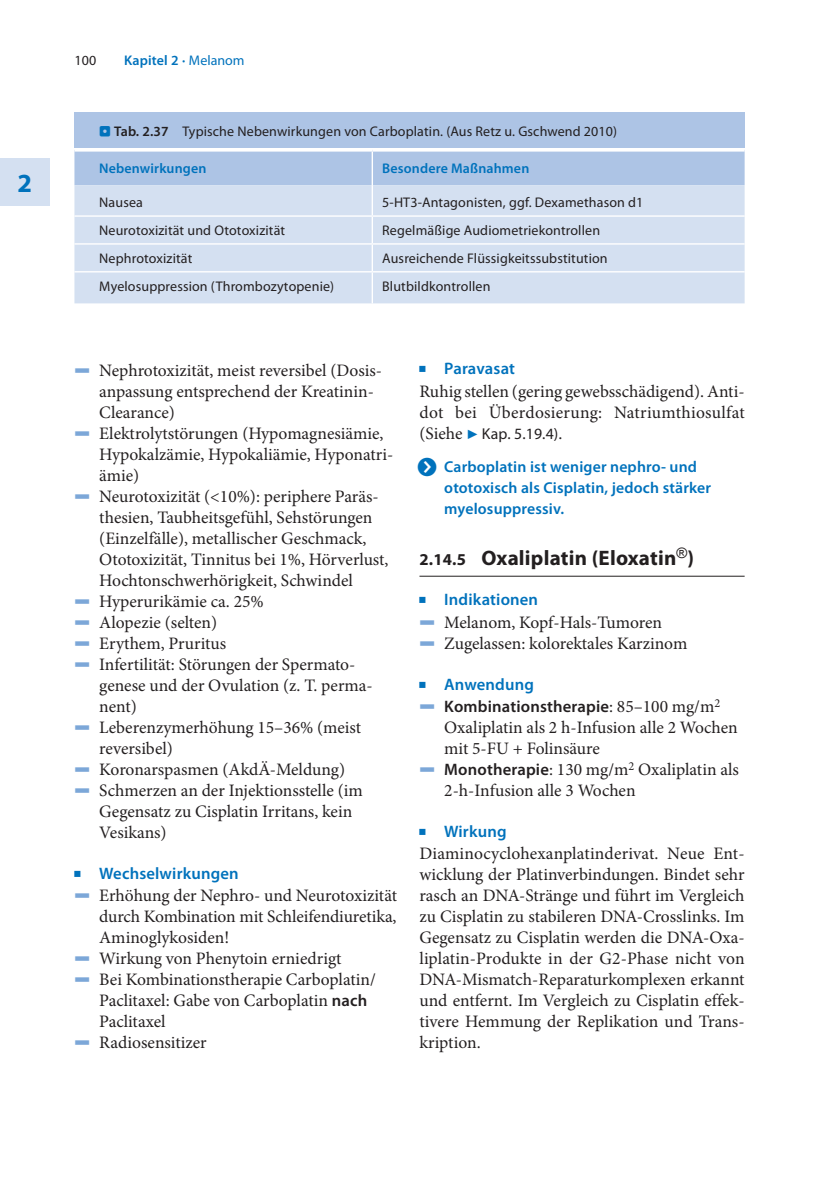
<style>
.page{position:relative;width:834px;height:1191px;background:#fff}
.page>*{position:absolute;margin:0;border:0;box-sizing:border-box;transform-origin:0 0}
.t1{font:26.25px "Myriad Pro Bold 4";color:#0072bc}
.t2{font:700 21px "Myriad Pro";letter-spacing:.01em;color:#231f20}
.t3{font:17.5px/21px "Minion Pro";color:#231f20}
.t4{font:600 16.62px "Myriad Pro";letter-spacing:.01em;color:#0072bc}
.t5{font:600 16.62px/22.8px "Myriad Pro";letter-spacing:.01em;color:#231f20}
.t6{font:600 15.75px/32.9px "Myriad Pro";letter-spacing:.01em;color:#0072bc}
.t7{font:14px "Myriad Pro";letter-spacing:.01em;color:#231f20}
.t8{font:600 14px "Myriad Pro";letter-spacing:.01em;color:#0072bc}
.s1{font-weight:400}
.s2{font-family:"Blik Buttons";color:#0072bc}
.s3{font-weight:600}
.s4{font-family:"Blik Buttons";color:#7ca7d8}
.s5{font-family:"Blik Buttons";font-weight:400}
.s6{font-family:"Myriad Pro";font-weight:600;font-size:16.62px}
.s7{font-family:"Minion Pro";font-weight:400;font-size:17.5px;color:#231f20}
.s8{font-weight:400;color:#231f20}
.s9{font-family:"Blik Buttons";font-weight:400;font-size:14.88px}
.s10{font-size:16.62px}
.s11{font-family:"Blik Buttons";font-weight:400;color:#0072bc}
.s12{color:#0072bc}
.s13{font-family:"Blik Buttons";font-weight:400;font-size:17.5px;color:#7ca7d8}
.s14{font-family:"Minion Pro";font-weight:400;font-size:17.5px}
</style>
<div class="page">
<div style="left:0;top:159px;width:50px;height:47px;background:#d4e0f1"></div>
<hr style="left:419px;top:576px;width:325px;height:1px;background:#231f20">
<div style="left:74px;top:113px;width:670px;height:35px;background:#adc4e5"></div>
<div style="left:74px;top:152px;width:670px;height:33px;background:#adc4e5"></div>
<div style="left:74px;top:185px;width:670px;height:118px;background:#d4e0f1"></div>
<svg style="left:74px;top:150px;width:298px;height:2px"></svg>
<svg style="left:372px;top:150px;width:372px;height:2px"></svg>
<hr style="left:371px;top:152px;width:2px;height:33px;background:#fff">
<hr style="left:371px;top:185px;width:2px;height:30px;background:#fff">
<hr style="left:74px;top:215px;width:298px;height:2px;background:#fff">
<hr style="left:372px;top:215px;width:372px;height:2px;background:#fff">
<hr style="left:371px;top:217px;width:2px;height:26px;background:#fff">
<hr style="left:74px;top:243px;width:298px;height:2px;background:#fff">
<hr style="left:372px;top:243px;width:372px;height:2px;background:#fff">
<hr style="left:371px;top:245px;width:2px;height:26px;background:#fff">
<hr style="left:74px;top:271px;width:298px;height:1px;background:#fff">
<hr style="left:372px;top:271px;width:372px;height:1px;background:#fff">
<hr style="left:371px;top:272px;width:2px;height:31px;background:#fff">
<h1 class="t1" style="left:18px;top:166px;width:16px">2</h1>
<p class="t7" style="left:74px;top:51px;width:23px">100</p>
<p class="t8" style="left:124px;top:51px;width:122px">Kapitel 2 · <span class="s1">Melanom</span></p>
<p class="t7" style="left:99px;top:122px;width:519px"><span class="s2">.</span> <span class="s3">Tab. 2.37</span> Typische Nebenwirkungen von Carboplatin. (Aus Retz u. Gschwend 2010)</p>
<p class="t8" style="left:99px;top:159px;width:109px">Nebenwirkungen</p>
<p class="t8" style="left:382px;top:159px;width:149px">Besondere Maßnahmen</p>
<p class="t7" style="left:99px;top:194px;width:45px">Nausea</p>
<p class="t7" style="left:382px;top:194px;width:263px">5-HT3-Antagonisten, ggf. Dexamethason d1</p>
<p class="t7" style="left:99px;top:222px;width:187px">Neurotoxizität und Ototoxizität</p>
<p class="t7" style="left:382px;top:222px;width:219px">Regelmäßige Audiometriekontrollen</p>
<p class="t7" style="left:99px;top:250px;width:95px">Nephrotoxizität</p>
<p class="t7" style="left:382px;top:250px;width:227px">Ausreichende Flüssigkeitssubstitution</p>
<p class="t7" style="left:99px;top:278px;width:236px">Myelosuppression (Thrombozytopenie)</p>
<p class="t7" style="left:382px;top:278px;width:110px">Blutbildkontrollen</p>
<p class="t3" style="left:74px;top:360px;width:307px"><span class="s4">5</span> Nephrotoxizität, meist reversibel (Dosis-</p>
<p class="t3" style="left:99px;top:381px;width:276px">anpassung entsprechend der Kreatinin-</p>
<p class="t3" style="left:99px;top:402px;width:77px">Clearance)</p>
<p class="t3" style="left:74px;top:423px;width:310px"><span class="s4">5</span> Elektrolytstörungen (Hypomagnesiämie,</p>
<p class="t3" style="left:99px;top:444px;width:295px">Hypokalzämie, Hypokaliämie, Hyponatri-</p>
<p class="t3" style="left:99px;top:465px;width:42px">ämie)</p>
<p class="t3" style="left:74px;top:486px;width:306px"><span class="s4">5</span> Neurotoxizität (&lt;10%): periphere Paräs-</p>
<p class="t3" style="left:99px;top:507px;width:275px">thesien, Taubheitsgefühl, Sehstörungen</p>
<p class="t3" style="left:99px;top:528px;width:269px">(Einzelfälle), metallischer Geschmack,</p>
<p class="t3" style="left:99px;top:549px;width:291px">Ototoxizität, Tinnitus bei 1%, Hörverlust,</p>
<p class="t3" style="left:99px;top:570px;width:255px">Hochtonschwerhörigkeit, Schwindel</p>
<p class="t3" style="left:74px;top:591px;width:191px"><span class="s4">5</span> Hyperurikämie ca. 25%</p>
<p class="t3" style="left:74px;top:612px;width:144px"><span class="s4">5</span> Alopezie (selten)</p>
<p class="t3" style="left:74px;top:633px;width:153px"><span class="s4">5</span> Erythem, Pruritus</p>
<p class="t3" style="left:74px;top:654px;width:280px"><span class="s4">5</span> Infertilität: Störungen der Spermato-</p>
<p class="t3" style="left:99px;top:675px;width:275px">genese und der Ovulation (z. T. perma-</p>
<p class="t3" style="left:99px;top:696px;width:39px">nent)</p>
<p class="t3" style="left:74px;top:717px;width:288px"><span class="s4">5</span> Leberenzymerhöhung 15–36% (meist</p>
<p class="t3" style="left:99px;top:738px;width:75px">reversibel)</p>
<p class="t3" style="left:74px;top:759px;width:272px"><span class="s4">5</span> Koronarspasmen (AkdÄ-Meldung)</p>
<p class="t3" style="left:74px;top:780px;width:290px"><span class="s4">5</span> Schmerzen an der Injektionsstelle (im</p>
<p class="t3" style="left:99px;top:801px;width:254px">Gegensatz zu Cisplatin Irritans, kein</p>
<p class="t3" style="left:99px;top:822px;width:69px">Vesikans)</p>
<p class="t4" style="left:74px;top:862px;width:166px"><span class="s5">j</span>Wechselwirkungen</p>
<p class="t3" style="left:74px;top:885px;width:324px"><span class="s4">5</span> Erhöhung der Nephro- und Neurotoxizität</p>
<p class="t3" style="left:99px;top:906px;width:299px">durch Kombination mit Schleifendiuretika,</p>
<p class="t3" style="left:99px;top:927px;width:131px">Aminoglykosiden!</p>
<p class="t3" style="left:74px;top:948px;width:268px"><span class="s4">5</span> Wirkung von Phenytoin erniedrigt</p>
<p class="t3" style="left:74px;top:969px;width:303px"><span class="s4">5</span> Bei Kombinationstherapie Carboplatin/</p>
<p class="t3" style="left:99px;top:990px;width:269px">Paclitaxel: Gabe von Carboplatin <span class="s6">nach</span></p>
<p class="t3" style="left:99px;top:1011px;width:68px">Paclitaxel</p>
<p class="t3" style="left:74px;top:1032px;width:134px"><span class="s4">5</span> Radiosensitizer</p>
<p class="t4" style="left:419px;top:358px;width:97px"><span class="s5">j</span>Paravasat</p>
<p class="t3" style="left:419px;top:381px;width:326px">Ruhig stellen (gering gewebsschädigend). Anti&shy;dot bei Überdosierung: Natriumthiosulfat</p>
<p class="t6" style="left:419px;top:417px;width:279px"><span class="s7">(Siehe</span> <span class="s5">7</span> <span class="s8">Kap. 5.19.4)</span><span class="s7">.<br></span><span class="s9">&gt;</span> Carboplatin ist weniger nephro- und</p>
<p class="t6" style="left:444px;top:477px;width:268px;line-height:21px">ototoxisch als Cisplatin, jedoch stärker myelosuppressiv.</p>
<p class="t2" style="left:419px;top:544px;width:276px"><span class="s10">2.14.5</span> Oxaliplatin (Eloxatin<sup>®</sup>)</p>
<p class="t4" style="left:419px;top:589px;width:120px"><span class="s5">j</span>Indikationen</p>
<p class="t3" style="left:419px;top:612px;width:269px"><span class="s4">5</span> Melanom, Kopf-Hals-Tumoren<br><span class="s4">5</span> Zugelassen: kolorektales Karzinom</p>
<p class="t5" style="left:419px;top:672px;width:302px"><span class="s11">j</span><span class="s12">Anwendung<br></span><span class="s13">5</span> Kombinationstherapie<span class="s14">: 85–100 mg/m</span><sup>2</sup></p>
<p class="t3" style="left:444px;top:717px;width:295px">Oxaliplatin als 2 h-Infusion alle 2 Wochen</p>
<p class="t3" style="left:444px;top:738px;width:157px">mit 5-FU + Folinsäure</p>
<p class="t3" style="left:419px;top:759px;width:321px"><span class="s4">5</span> <span class="s6">Monotherapie</span>: 130 mg/m<sup>2</sup> Oxaliplatin als</p>
<p class="t3" style="left:444px;top:780px;width:193px">2-h-Infusion alle 3 Wochen</p>
<p class="t4" style="left:419px;top:820px;width:89px"><span class="s5">j</span>Wirkung</p>
<p class="t3" style="left:419px;top:843px;width:326px;text-align:justify">Diaminocyclohexanplatinderivat. Neue Ent&shy;wicklung der Platinverbindungen. Bindet sehr rasch an DNA-Stränge und führt im Vergleich zu Cisplatin zu stabileren DNA-Crosslinks. Im Gegensatz zu Cisplatin werden die DNA-Oxa&shy;liplatin-Produkte in der G2-Phase nicht von DNA-Mismatch-Reparaturkomplexen erkannt und entfernt. Im Vergleich zu Cisplatin effek&shy;tivere Hemmung der Replikation und Trans&shy;kription.</p>
</div>
